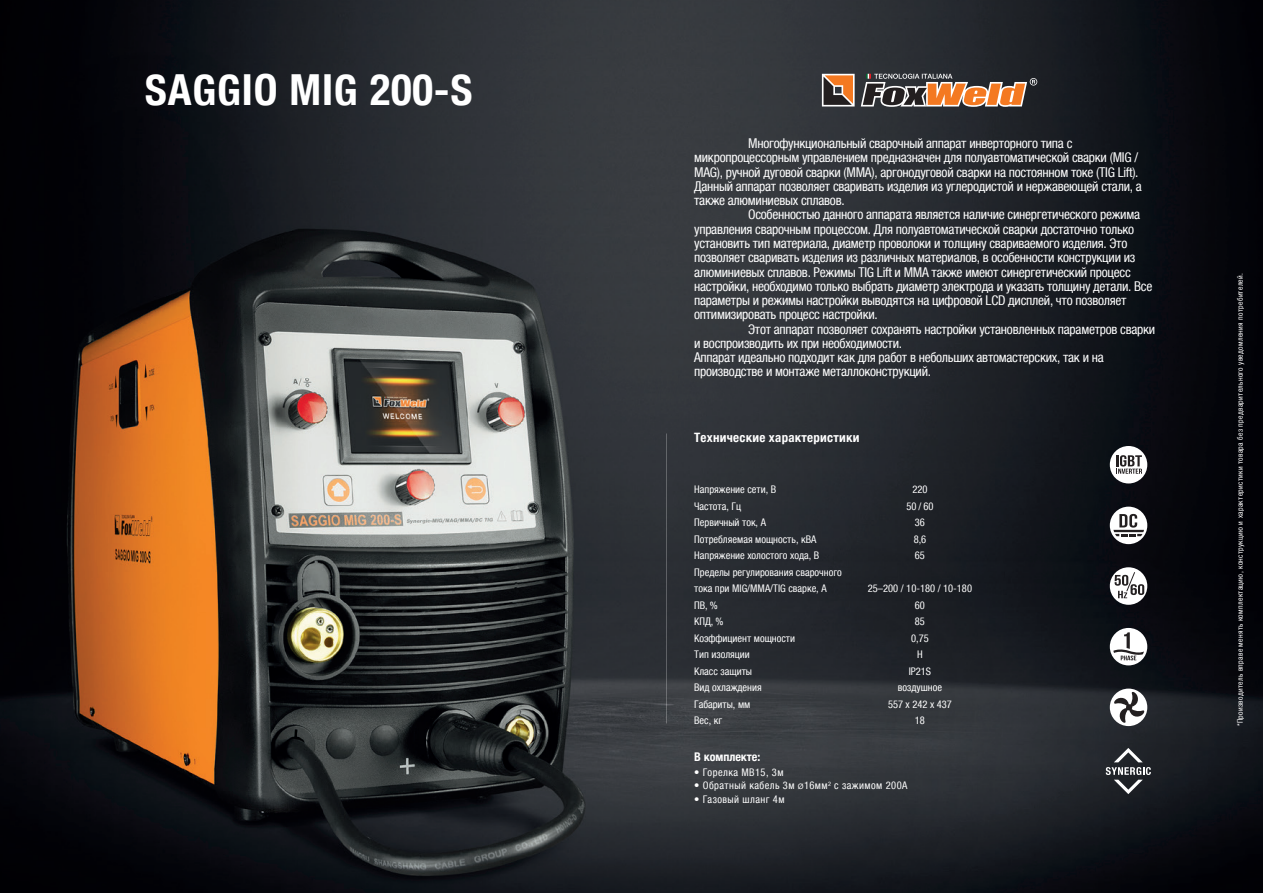
<style>
.page{position:relative;width:1263px;height:893px;background:#fff}
.page>*{position:absolute;margin:0;border:0;box-sizing:border-box;transform-origin:0 0}
.t1{font:700 condensed 42.75px "Helvetica Neue LTCYR";letter-spacing:.02em;color:#fff}
.t2{font:condensed 13.5px "Helvetica Neue LTCYR";letter-spacing:-.02em;color:#fff}
.t3{font:700 condensed 12.9px "Helvetica Neue LTCYR";letter-spacing:.02em;color:#fff}
.t4{font:700 condensed 12px "Helvetica Neue LTCYR";color:#fff}
.t5{font:condensed 10.5px/16.5px "Helvetica Neue LTCYR";color:#fff;text-align:center}
.t6{font:condensed 10.5px "Helvetica Neue LTCYR";letter-spacing:.04em;color:#fff}
.t7{font:condensed 7.65px "Helvetica Neue LTCYR";letter-spacing:.04em;color:#fff}
.s1{font-family:"Arial";font-stretch:normal;font-size:7.5px}
</style>
<div class="page">
<img style="left:0;top:0;width:1263px;height:893px">
<div style="left:1110px;top:507px;width:37px;height:37px;background:#fff;border-radius:50%"></div>
<svg style="left:1113px;top:514px;width:31px;height:22px"></svg>
<svg style="left:1110px;top:567px;width:37px;height:38px"></svg>
<svg style="left:1114px;top:572px;width:30px;height:26px"></svg>
<div style="left:1110px;top:628px;width:37px;height:37px;background:#fff;border-radius:50%"></div>
<svg style="left:1113px;top:632px;width:31px;height:28px"></svg>
<div style="left:1110px;top:689px;width:37px;height:37px;background:#fff;border-radius:50%"></div>
<svg style="left:1114px;top:692px;width:30px;height:31px"></svg>
<div style="left:1110px;top:446px;width:37px;height:37px;background:#fff;border-radius:50%"></div>
<svg style="left:1116px;top:455px;width:26px;height:19px"></svg>
<svg style="left:1106px;top:748px;width:45px;height:46px;background:#494c50"></svg>
<svg style="left:822px;top:74px;width:33px;height:33px"></svg>
<svg style="left:861px;top:74px;width:176px;height:33px;background:#8b6c58"></svg>
<h1 class="t1" style="left:145px;top:67px;width:330px">SAGGIO MIG 200-S</h1>
<p class="t2" style="left:748px;top:136px;width:326px">Многофункциональный сварочный аппарат инверторного типа с</p>
<p class="t2" style="left:694px;top:150px;width:445px">микропроцессорным управлением предназначен для полуавтоматической сварки (MIG /</p>
<p class="t2" style="left:694px;top:165px;width:446px">MAG), ручной дуговой сварки (ММА), аргонодуговой сварки на постоянном токе (TIG Lift).</p>
<p class="t2" style="left:694px;top:179px;width:449px">Данный аппарат позволяет сваривать изделия из углеродистой и нержавеющей стали, а</p>
<p class="t2" style="left:694px;top:193px;width:152px">также алюминиевых сплавов.</p>
<p class="t2" style="left:748px;top:207px;width:393px">Особенностью данного аппарата является наличие синергетического режима</p>
<p class="t2" style="left:694px;top:222px;width:442px">управления сварочным процессом. Для полуавтоматической сварки достаточно только</p>
<p class="t2" style="left:694px;top:236px;width:435px">установить тип материала, диаметр проволоки и толщину свариваемого изделия. Это</p>
<p class="t2" style="left:694px;top:250px;width:443px">позволяет сваривать изделия из различных материалов, в особенности конструкции из</p>
<p class="t2" style="left:694px;top:264px;width:438px">алюминиевых сплавов. Режимы TIG Lift и ММА также имеют синергетический процесс</p>
<p class="t2" style="left:694px;top:279px;width:460px">настройки, необходимо только выбрать диаметр электрода и указать толщину детали. Все</p>
<p class="t2" style="left:694px;top:293px;width:434px">параметры и режимы настройки выводятся на цифровой LCD дисплей, что позволяет</p>
<p class="t2" style="left:694px;top:307px;width:185px">оптимизировать процесс настройки.</p>
<p class="t2" style="left:748px;top:321px;width:409px">Этот аппарат позволяет сохранять настройки установленных параметров сварки</p>
<p class="t2" style="left:694px;top:336px;width:209px">и воспроизводить их при необходимости.</p>
<p class="t2" style="left:694px;top:350px;width:411px">Аппарат идеально подходит как для работ в небольших автомастерских, так и на</p>
<p class="t2" style="left:694px;top:364px;width:238px">производстве и монтаже металлоконструкций.</p>
<p class="t3" style="left:694px;top:431px;width:167px">Технические характеристики</p>
<p class="t5" style="left:694px;top:481px;width:149px;text-align:left">Напряжение сети, В<br>Частота, Гц<br>Первичный ток, A<br>Потребляемая мощность, кВА<br>Напряжение холостого хода, В<br>Пределы регулирования сварочного тока при MIG/MMA/TIG сварке, A<br>ПВ, %<br>КПД, %<br>Коэффициент мощности<br>Тип изоляции<br>Класс защиты<br>Вид охлаждения<br>Габариты, мм<br>Вес, кг</p>
<p class="t5" style="left:906px;top:481px;width:29px">220<br>50 / 60<br>36<br>8,6<br>65</p>
<p class="t5" style="left:868px;top:580px;width:106px">25–200 / 10-180 / 10-180<br>60<br>85<br>0,75<br>H<br>IP21S<br>воздушное<br>557 х 242 х 437<br>18</p>
<p class="t4" style="left:694px;top:750px;width:68px">В комплекте:</p>
<p class="t6" style="left:694px;top:766px;width:91px">• Горелка MB15, 3м</p>
<p class="t6" style="left:694px;top:780px;width:215px">• Обратный кабель 3м <span class="s1">Ø</span>16мм<sup>2</sup> с зажимом 200A</p>
<p class="t6" style="left:694px;top:793px;width:92px">• Газовый шланг 4м</p>
<p class="t7" style="left:1236px;top:726px;width:455px;rotate:-90deg">*Производитель вправе менять комплектацию, конструкцию и характеристики товара без предварительного уведомления потребителей.</p>
</div>
